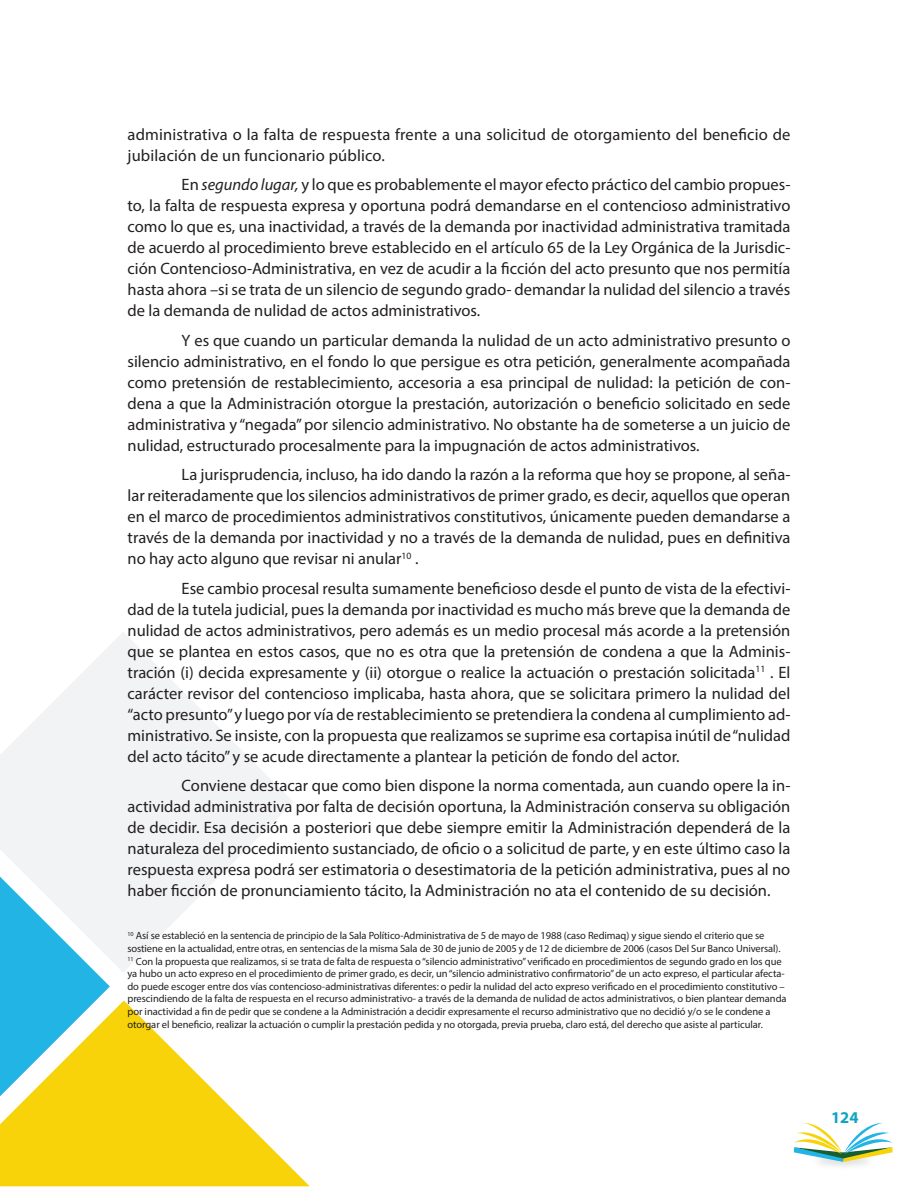
<style>
.page{position:relative;width:918px;height:1188px;background:#fff}
.page>*{position:absolute;margin:0;border:0;box-sizing:border-box;transform-origin:0 0}
.Parrafos{font:16.5px/21px "Myriad Pro";color:#231f20;text-align:justify}
.t1{font:700 16.5px "Myriad Pro";color:#13a3c2}
.Citas_Pie_de_Página{font:10.5px/12.6px "Myriad Pro";letter-spacing:-.005em;color:#231f20}
.s1{font-style:italic}
</style>
<div class="page">
<svg style="left:794px;top:1123px;width:98px;height:39px"></svg>
<svg style="left:0;top:1000px;width:310px;height:186px;fill:#f8d309"></svg>
<svg style="left:0;top:973px;width:110px;height:123px"></svg>
<svg style="left:0;top:632px;width:293px;height:341px;fill:#f2f3f4"></svg>
<p class="Parrafos" style="left:128px;top:124px;width:664px">administrativa o la falta de respuesta frente a una solicitud de otorgamiento del beneficio de jubilación de un funcionario público.</p>
<p class="Parrafos" style="left:128px;top:174px;width:664px;text-indent:54px">En <span class="s1">segundo lugar,</span> y lo que es probablemente el mayor efecto práctico del cambio propues&shy;to, la falta de respuesta expresa y oportuna podrá demandarse en el contencioso administrativo como lo que es, una inactividad, a través de la demanda por inactividad administrativa tramitada de acuerdo al procedimiento breve establecido en el artículo 65 de la Ley Orgánica de la Jurisdic&shy;ción Contencioso-Administrativa, en vez de acudir a la ficción del acto presunto que nos permitía hasta ahora –si se trata de un silencio de segundo grado- demandar la nulidad del silencio a través de la demanda de nulidad de actos administrativos.</p>
<p class="Parrafos" style="left:128px;top:330px;width:664px;text-indent:54px">Y es que cuando un particular demanda la nulidad de un acto administrativo presunto o silencio administrativo, en el fondo lo que persigue es otra petición, generalmente acompañada como pretensión de restablecimiento, accesoria a esa principal de nulidad: la petición de con&shy;dena a que la Administración otorgue la prestación, autorización o beneficio solicitado en sede administrativa y “negada” por silencio administrativo. No obstante ha de someterse a un juicio de nulidad, estructurado procesalmente para la impugnación de actos administrativos.</p>
<p class="Parrafos" style="left:128px;top:464px;width:664px;text-indent:54px">La jurisprudencia, incluso, ha ido dando la razón a la reforma que hoy se propone, al seña&shy;lar reiteradamente que los silencios administrativos de primer grado, es decir, aquellos que operan en el marco de procedimientos administrativos constitutivos, únicamente pueden demandarse a través de la demanda por inactividad y no a través de la demanda de nulidad, pues en definitiva no hay acto alguno que revisar ni anular<sup>10</sup> .</p>
<p class="Parrafos" style="left:128px;top:578px;width:664px;text-indent:54px">Ese cambio procesal resulta sumamente beneficioso desde el punto de vista de la efectivi&shy;dad de la tutela judicial, pues la demanda por inactividad es mucho más breve que la demanda de nulidad de actos administrativos, pero además es un medio procesal más acorde a la pretensión que se plantea en estos casos, que no es otra que la pretensión de condena a que la Adminis&shy;tración (i) decida expresamente y (ii) otorgue o realice la actuación o prestación solicitada<sup>11</sup> . El carácter revisor del contencioso implicaba, hasta ahora, que se solicitara primero la nulidad del “acto presunto” y luego por vía de restablecimiento se pretendiera la condena al cumplimiento ad&shy;ministrativo. Se insiste, con la propuesta que realizamos se suprime esa cortapisa inútil de “nulidad del acto tácito” y se acude directamente a plantear la petición de fondo del actor.</p>
<p class="Parrafos" style="left:128px;top:775px;width:664px;text-indent:54px">Conviene destacar que como bien dispone la norma comentada, aun cuando opere la in&shy;actividad administrativa por falta de decisión oportuna, la Administración conserva su obligación de decidir. Esa decisión a posteriori que debe siempre emitir la Administración dependerá de la naturaleza del procedimiento sustanciado, de oficio o a solicitud de parte, y en este último caso la respuesta expresa podrá ser estimatoria o desestimatoria de la petición administrativa, pues al no haber ficción de pronunciamiento tácito, la Administración no ata el contenido de su decisión.</p>
<p class="Citas_Pie_de_Página" style="left:127px;top:929px;width:655px"><sup>10</sup> Así se estableció en la sentencia de principio de la Sala Político-Administrativa de 5 de mayo de 1988 (caso Redimaq) y sigue siendo el criterio que se sostiene en la actualidad, entre otras, en sentencias de la misma Sala de 30 de junio de 2005 y de 12 de diciembre de 2006 (casos Del Sur Banco Universal).</p>
<p class="Citas_Pie_de_Página" style="left:127px;top:955px;width:661px"><sup>11</sup> Con la propuesta que realizamos, si se trata de falta de respuesta o “silencio administrativo” verificado en procedimientos de segundo grado en los que ya hubo un acto expreso en el procedimiento de primer grado, es decir, un “silencio administrativo confirmatorio” de un acto expreso, el particular afecta&shy;do puede escoger entre dos vías contencioso-administrativas diferentes: o pedir la nulidad del acto expreso verificado en el procedimiento constitutivo – prescindiendo de la falta de respuesta en el recurso administrativo- a través de la demanda de nulidad de actos administrativos, o bien plantear demanda por inactividad a fin de pedir que se condene a la Administración a decidir expresamente el recurso administrativo que no decidió y/o se le condene a otorgar el beneficio, realizar la actuación o cumplir la prestación pedida y no otorgada, previa prueba, claro está, del derecho que asiste al particular.</p>
<p class="t1" style="left:831px;top:1107px;width:29px">124</p>
</div>
